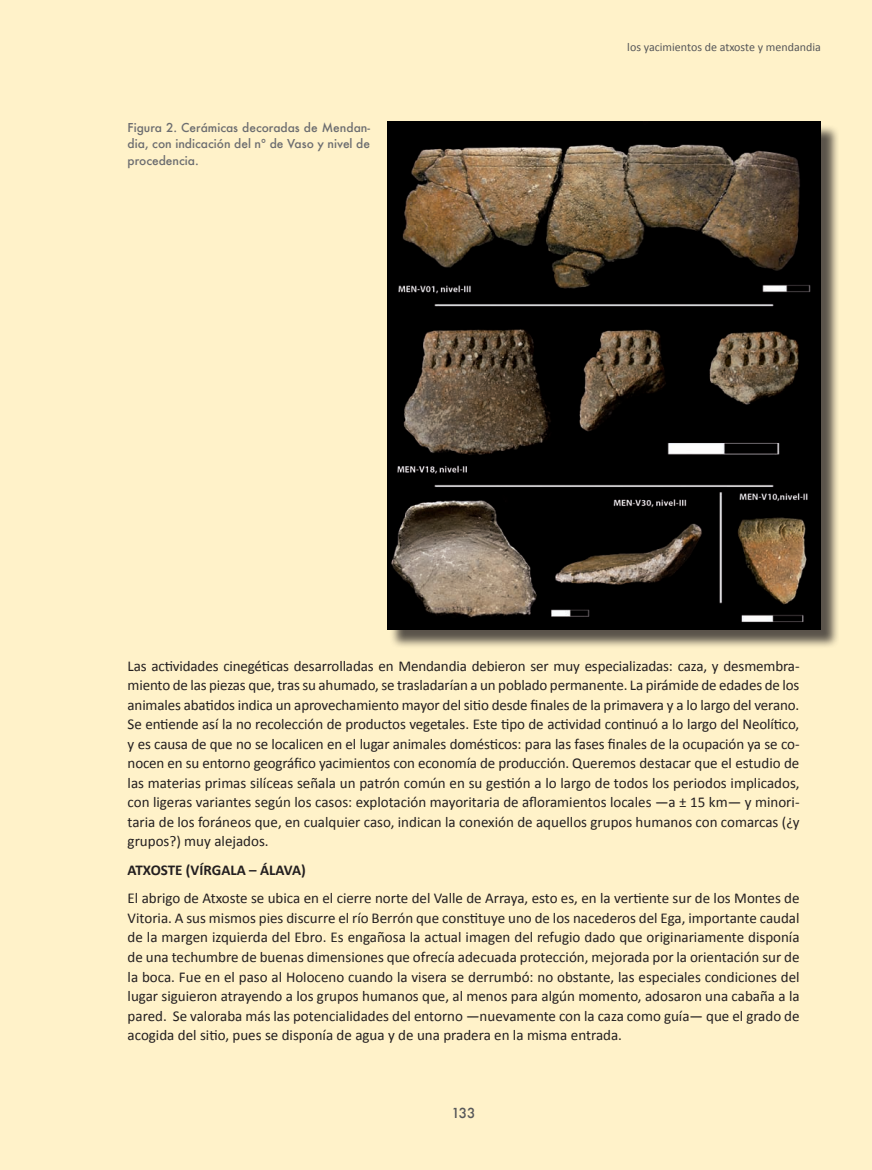
<style>
.page{position:relative;width:872px;height:1170px;background:#fff}
.page>*{position:absolute;margin:0;border:0;box-sizing:border-box;transform-origin:0 0}
.t1{font:15px/19.5px "Calibri";color:#231f20;text-align:justify}
.t2{font:700 15px "Calibri";color:#231f20}
.t3{font:500 13.5px "Futura";color:#57585a}
.t4{font:500 12px/16.5px "Futura";color:#6c6d70;text-align:justify}
.t5{font:12px "Calibri";color:#57585a}
</style>
<div class="page">
<div style="left:0;top:0;width:872px;height:1169px;background:#fff2c9"></div>
<div style="left:389px;top:124px;width:450px;height:524px;background:#231f20;opacity:.75"></div>
<img style="left:387px;top:122px;width:434px;height:507px">
<p class="t4" style="left:128px;top:119px;width:244px">Figura 2. Cerámicas decoradas de Mendan&shy;dia, con indicación del nº de Vaso y nivel de procedencia.</p>
<p class="t5" style="left:627px;top:39px;width:195px">los yacimientos de atxoste y mendandia</p>
<p class="t1" style="left:128px;top:655px;width:673px">Las actividades cinegéticas desarrolladas en Mendandia debieron ser muy especializadas: caza, y desmembra&shy;miento de las piezas que, tras su ahumado, se trasladarían a un poblado permanente. La pirámide de edades de los animales abatidos indica un aprovechamiento mayor del sitio desde finales de la primavera y a lo largo del verano.<br>Se entiende así la no recolección de productos vegetales. Este tipo de actividad continuó a lo largo del Neolítico, y es causa de que no se localicen en el lugar animales domésticos: para las fases finales de la ocupación ya se co&shy;nocen en su entorno geográfico yacimientos con economía de producción. Queremos destacar que el estudio de las materias primas silíceas señala un patrón común en su gestión a lo largo de todos los periodos implicados, con ligeras variantes según los casos: explotación mayoritaria de afloramientos locales —a ± 15 km— y minori&shy;taria de los foráneos que, en cualquier caso, indican la conexión de aquellos grupos humanos con comarcas (¿y grupos?) muy alejados.</p>
<p class="t2" style="left:128px;top:860px;width:180px">ATXOSTE (VÍRGALA – ÁLAVA)</p>
<p class="t1" style="left:128px;top:887px;width:673px">El abrigo de Atxoste se ubica en el cierre norte del Valle de Arraya, esto es, en la vertiente sur de los Montes de Vitoria. A sus mismos pies discurre el río Berrón que constituye uno de los nacederos del Ega, importante caudal de la margen izquierda del Ebro. Es engañosa la actual imagen del refugio dado que originariamente disponía de una techumbre de buenas dimensiones que ofrecía adecuada protección, mejorada por la orientación sur de la boca. Fue en el paso al Holoceno cuando la visera se derrumbó: no obstante, las especiales condiciones del lugar siguieron atrayendo a los grupos humanos que, al menos para algún momento, adosaron una cabaña a la pared. Se valoraba más las potencialidades del entorno —nuevamente con la caza como guía— que el grado de acogida del sitio, pues se disponía de agua y de una pradera en la misma entrada.</p>
<p class="t3" style="left:451px;top:1103px;width:26px">133</p>
</div>
